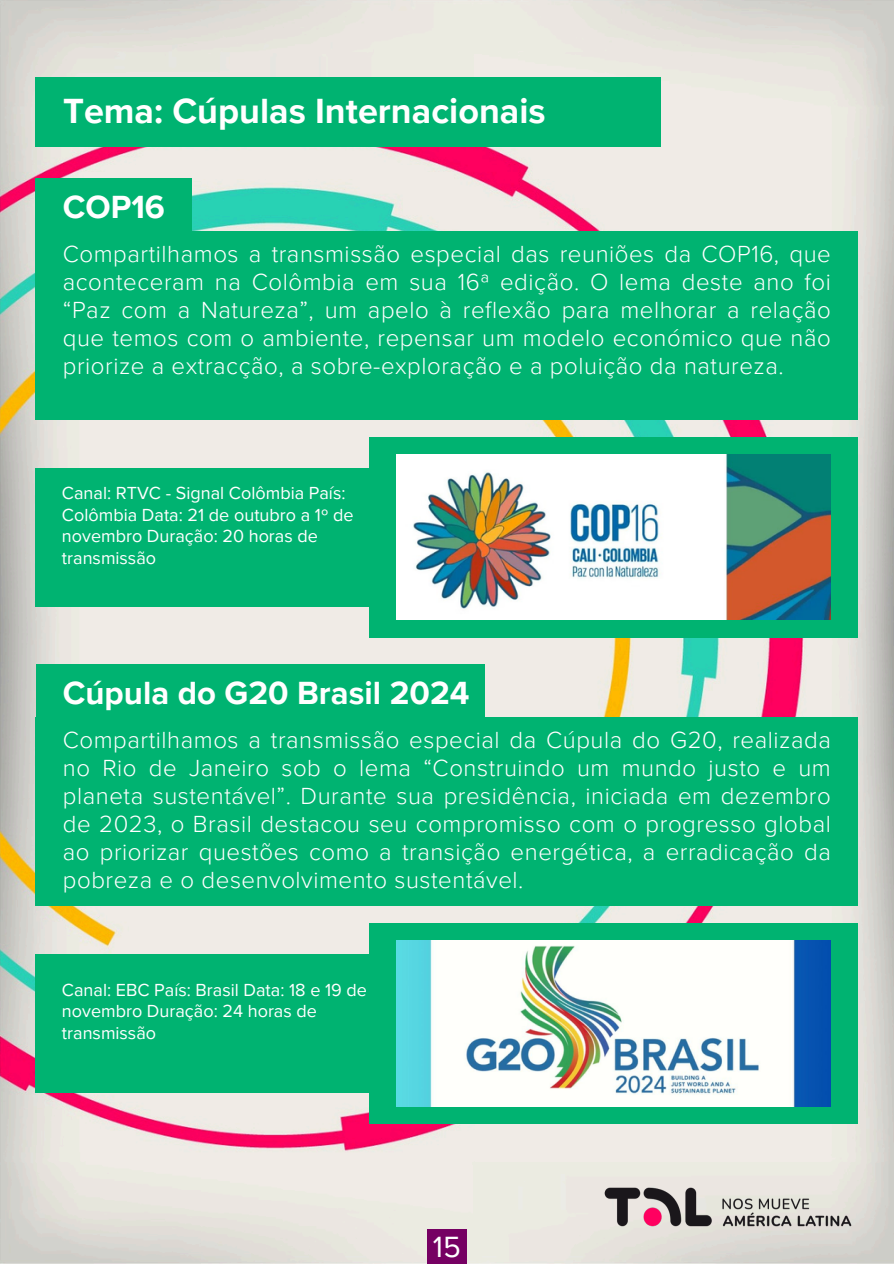
<style>
.page{position:relative;width:894px;height:1264px;background:#fff}
.page>*{position:absolute;margin:0;border:0;box-sizing:border-box;transform-origin:0 0}
.t1{font:700 36px "Proxima Nova";color:#fff}
.t2{font:700 33px "Proxima Nova";color:#fff}
.t3{font:30.15px "Proxima Nova";color:#fff}
.t4{font:300 24px/28.2px "Proxima Nova";letter-spacing:.025em;color:#fff;text-align:justify}
.t5{font:18px/21.3px "Proxima Nova";color:#fff}
</style>
<div class="page">
<img style="left:0;top:0;width:893px;height:1263px">
<div style="left:427px;top:1228px;width:39px;height:35px;background:#760063"></div>
<img style="left:597px;top:1180px;width:261px;height:53px">
<div style="left:369px;top:437px;width:488px;height:200px;background:#00b371"></div>
<div style="left:369px;top:922px;width:488px;height:201px;background:#00b371"></div>
<div style="left:36px;top:468px;width:360px;height:138px;background:#00b371"></div>
<div style="left:36px;top:953px;width:360px;height:139px;background:#00b371"></div>
<div style="left:36px;top:231px;width:821px;height:189px;background:#00b371"></div>
<div style="left:36px;top:717px;width:821px;height:189px;background:#00b371"></div>
<div style="left:36px;top:178px;width:156px;height:61px;background:#00b371"></div>
<div style="left:36px;top:664px;width:448px;height:61px;background:#00b371"></div>
<div style="left:36px;top:77px;width:624px;height:69px;background:#00b371"></div>
<img style="left:397px;top:454px;width:433px;height:165px">
<img style="left:397px;top:940px;width:433px;height:165px">
<h3 class="t1" style="left:63px;top:89px;width:484px">Tema: Cúpulas Internacionais</h3>
<p class="t2" style="left:63px;top:188px;width:104px">COP16</p>
<h2 class="t4" style="left:63px;top:240px;width:769px">Compartilhamos a transmissão especial das reuniões da COP16, que aconteceram na Colômbia em sua 16ª edição. O lema deste ano foi “Paz com a Natureza”, um apelo à reflexão para melhorar a relação que temos com o ambiente, repensar um modelo económico que não priorize a extracção, a sobre-exploração e a poluição da natureza.</h2>
<h3 class="t5" style="left:62px;top:483px;width:293px">Canal: RTVC - Signal Colômbia País:<br>Colômbia Data: 21 de outubro a 1º de novembro Duração: 20 horas de transmissão</h3>
<h2 class="t2" style="left:63px;top:674px;width:408px">Cúpula do G20 Brasil 2024</h2>
<h1 class="t4" style="left:63px;top:726px;width:769px">Compartilhamos a transmissão especial da Cúpula do G20, realizada no Rio de Janeiro sob o lema “Construindo um mundo justo e um planeta sustentável”. Durante sua presidência, iniciada em dezembro de 2023, o Brasil destacou seu compromisso com o progresso global ao priorizar questões como a transição energética, a erradicação da pobreza e o desenvolvimento sustentável.</h1>
<p class="t5" style="left:62px;top:979px;width:306px">Canal: EBC País: Brasil Data: 18 e 19 de novembro Duração: 24 horas de transmissão</p>
<p class="t3" style="left:432px;top:1229px;width:29px">15</p>
</div>
